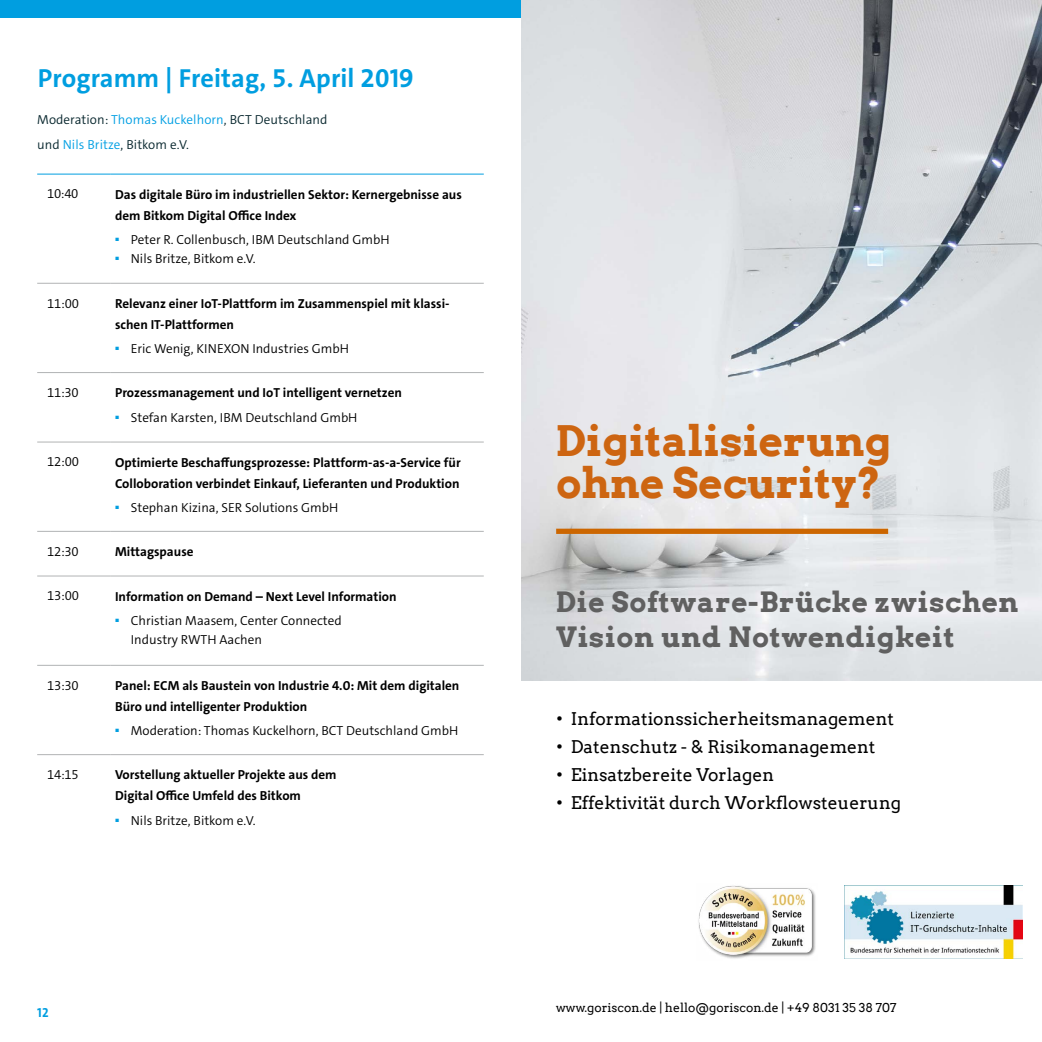
<style>
.page{position:relative;width:1042px;height:1042px;background:#fff}
.page>*{position:absolute;margin:0;border:0;box-sizing:border-box;transform-origin:0 0}
.t1{font:700 42px/42px "Arvo";color:#cd6511}
.t2{font:700 28px/35px "Arvo";letter-spacing:.025em;color:#606060}
.t3{font:700 26.25px "The Sans C4 s";letter-spacing:.005em;color:#009ee0}
.t4{font:17.5px "Arvo";color:#000}
.t5{font:700 13.12px/21px "The Sans C4 s";color:#000}
.t6{font:300 13.12px/19.2px "The Sans C4 s";color:#000}
.t7{font:300 13.12px/24.8px "The Sans C4 s";letter-spacing:.005em;color:#07262d}
.t8{font:700 13.12px "The Sans C4 s";color:#009ee0}
.t9{font:12.25px "Arvo";color:#000}
.t10{font:300 4.9px "The Sans C4 s";color:#009ee0}
.s1{color:#009fe3}
</style>
<div class="page">
<div style="left:0;top:0;width:1042px;height:17px;background:#009ee0"></div>
<hr style="left:37px;top:283px;width:73px;height:1px;background:#b1b3b4">
<hr style="left:110px;top:283px;width:374px;height:1px;background:#b1b3b4">
<hr style="left:37px;top:372px;width:73px;height:1px;background:#b1b3b4">
<hr style="left:110px;top:372px;width:374px;height:1px;background:#b1b3b4">
<hr style="left:37px;top:441px;width:73px;height:1px;background:#b1b3b4">
<hr style="left:110px;top:441px;width:374px;height:1px;background:#b1b3b4">
<hr style="left:37px;top:531px;width:73px;height:1px;background:#b1b3b4">
<hr style="left:110px;top:531px;width:374px;height:1px;background:#b1b3b4">
<hr style="left:37px;top:575px;width:73px;height:1px;background:#b1b3b4">
<hr style="left:110px;top:575px;width:374px;height:1px;background:#b1b3b4">
<hr style="left:37px;top:665px;width:73px;height:1px;background:#b1b3b4">
<hr style="left:110px;top:665px;width:374px;height:1px;background:#b1b3b4">
<hr style="left:37px;top:754px;width:73px;height:1px;background:#b1b3b4">
<hr style="left:110px;top:754px;width:374px;height:1px;background:#b1b3b4">
<hr style="left:37px;top:174px;width:73px;height:1px;background:#009ee0">
<hr style="left:110px;top:174px;width:374px;height:1px;background:#009ee0">
<img style="left:521px;top:0;width:521px;height:680px">
<div style="left:556px;top:529px;width:332px;height:5px;background:#c60"></div>
<img style="left:845px;top:885px;width:177px;height:74px">
<img style="left:698px;top:885px;width:118px;height:74px">
<h3 class="t3" style="left:38px;top:61px;width:377px">Programm | Freitag, 5. April 2019</h3>
<p class="t7" style="left:37px;top:107px;width:292px">Moderation: <span class="s1">Thomas Kuckelhorn</span>, BCT Deutschland und <span class="s1">Nils Britze</span>, Bitkom e.V.</p>
<p class="t6" style="left:47px;top:184px;width:33px">10:40</p>
<p class="t5" style="left:115px;top:184px;width:348px">Das digitale Büro im industriellen Sektor: Kernergebnisse aus dem Bitkom Digital Office Index</p>
<p class="t10" style="left:115px;top:236px;width:6px">◼</p>
<p class="t6" style="left:131px;top:230px;width:260px">Peter R. Collenbusch, IBM Deutschland GmbH</p>
<p class="t10" style="left:115px;top:255px;width:6px">◼</p>
<p class="t6" style="left:131px;top:249px;width:126px">Nils Britze, Bitkom e.V.</p>
<p class="t6" style="left:47px;top:293px;width:33px">11:00</p>
<p class="t5" style="left:115px;top:293px;width:336px">Relevanz einer IoT-Plattform im Zusammenspiel mit klassi&shy;schen IT-Plattformen</p>
<p class="t10" style="left:115px;top:345px;width:6px">◼</p>
<p class="t6" style="left:131px;top:339px;width:220px">Eric Wenig, KINEXON Industries GmbH</p>
<p class="t6" style="left:47px;top:383px;width:33px">11:30</p>
<p class="t5" style="left:115px;top:382px;width:288px">Prozessmanagement und IoT intelligent vernetzen</p>
<p class="t10" style="left:115px;top:414px;width:6px">◼</p>
<p class="t6" style="left:131px;top:408px;width:228px">Stefan Karsten, IBM Deutschland GmbH</p>
<p class="t6" style="left:47px;top:452px;width:33px">12:00</p>
<p class="t5" style="left:115px;top:452px;width:347px">Optimierte Beschaffungsprozesse: Plattform-as-a-Service für<br>Colloboration verbindet Einkauf, Lieferanten und Produktion</p>
<p class="t10" style="left:115px;top:504px;width:6px">◼</p>
<p class="t6" style="left:131px;top:498px;width:209px">Stephan Kizina, SER Solutions GmbH</p>
<p class="t6" style="left:47px;top:542px;width:33px">12:30</p>
<p class="t5" style="left:115px;top:541px;width:80px">Mittagspause</p>
<p class="t6" style="left:47px;top:586px;width:33px">13:00</p>
<p class="t5" style="left:115px;top:586px;width:283px">Information on Demand – Next Level Information</p>
<p class="t10" style="left:115px;top:617px;width:6px">◼</p>
<p class="t6" style="left:131px;top:611px;width:212px">Christian Maasem, Center Connected<br>Industry RWTH Aachen</p>
<p class="t6" style="left:47px;top:675px;width:33px">13:30</p>
<p class="t5" style="left:115px;top:675px;width:346px">Panel: ECM als Baustein von Industrie 4.0: Mit dem digitalen<br>Büro und intelligenter Produktion</p>
<p class="t10" style="left:115px;top:727px;width:6px">◼</p>
<p class="t6" style="left:131px;top:721px;width:329px">Moderation: Thomas Kuckelhorn, BCT Deutschland GmbH</p>
<p class="t6" style="left:47px;top:765px;width:33px">14:15</p>
<p class="t5" style="left:115px;top:764px;width:223px">Vorstellung aktueller Projekte aus dem<br>Digital Office Umfeld des Bitkom</p>
<p class="t10" style="left:115px;top:817px;width:6px">◼</p>
<p class="t6" style="left:131px;top:811px;width:126px">Nils Britze, Bitkom e.V.</p>
<p class="t8" style="left:37px;top:1004px;width:13px">12</p>
<h1 class="t1" style="left:556px;top:420px;width:337px">Digitalisierung ohne Security?</h1>
<h2 class="t2" style="left:556px;top:584px;width:464px">Die Software-Brücke zwischen<br>Vision und Notwendigkeit</h2>
<h3 class="t4" style="left:556px;top:708px;width:339px">• Informationssicherheitsmanagement</h3>
<h3 class="t4" style="left:556px;top:736px;width:321px">• Datenschutz - &amp; Risikomanagement</h3>
<h3 class="t4" style="left:556px;top:764px;width:219px">• Einsatzbereite Vorlagen</h3>
<h3 class="t4" style="left:556px;top:792px;width:346px">• Effektivität durch Workflowsteuerung</h3>
<p class="t9" style="left:556px;top:1000px;width:342px">www.goriscon.de | hello@goriscon.de | +49 8031 35 38 707</p>
</div>
